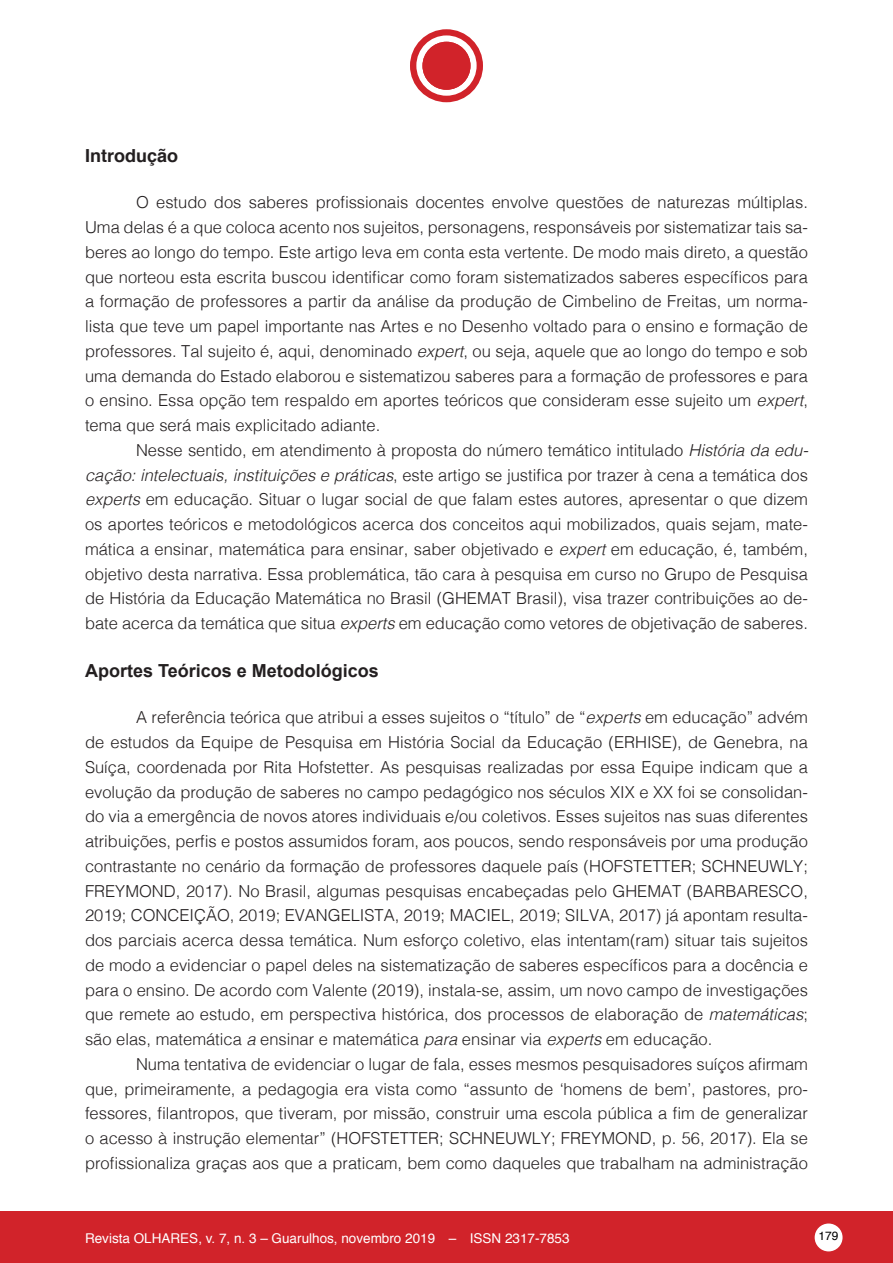
<style>
.page{position:relative;width:893px;height:1263px;background:#fff}
.page>*{position:absolute;margin:0;border:0;box-sizing:border-box;transform-origin:0 0}
._01_Texto_Titulo{font:700 18px "Arial";color:#231f20}
._01_Texto_Titulo-2{font:700 18px "Helvetica";color:#231f20}
._01_Texto_Geral{font:300 16.5px/24.8px "Helvetica";color:#231f20;text-align:justify}
.t1{font:13.5px "Helvetica";color:#fff}
.t2{font:12px "Helvetica";color:#000}
.s1{font-style:italic}
</style>
<div class="page">
<div style="left:0;top:1212px;width:893px;height:51px;background:#d1232a"></div>
<div style="left:817px;top:1225px;width:23px;height:24px;background:#fff;border-radius:50%"></div>
<div style="left:815px;top:1223px;width:27px;height:28px;border:4px solid #fff;border-radius:50%"></div>
<div style="left:410px;top:29px;width:73px;height:73px;background:#d1232a;border-radius:50%"></div>
<svg style="left:416px;top:35px;width:61px;height:61px"></svg>
<div style="left:422px;top:42px;width:48px;height:48px;background:#d1232a;border-radius:50%"></div>
<p class="_01_Texto_Titulo-2" style="left:85px;top:141px;width:95px">Introdução</p>
<p class="_01_Texto_Geral" style="left:85px;top:189px;width:724px;text-indent:51px">O estudo dos saberes profissionais docentes envolve questões de naturezas múltiplas.<br>Uma delas é a que coloca acento nos sujeitos, personagens, responsáveis por sistematizar tais sa&shy;beres ao longo do tempo. Este artigo leva em conta esta vertente. De modo mais direto, a questão que norteou esta escrita buscou identificar como foram sistematizados saberes específicos para a formação de professores a partir da análise da produção de Cimbelino de Freitas, um norma&shy;lista que teve um papel importante nas Artes e no Desenho voltado para o ensino e formação de professores. Tal sujeito é, aqui, denominado <span class="s1">expert</span>, ou seja, aquele que ao longo do tempo e sob uma demanda do Estado elaborou e sistematizou saberes para a formação de professores e para o ensino. Essa opção tem respaldo em aportes teóricos que consideram esse sujeito um <span class="s1">expert</span>, tema que será mais explicitado adiante.</p>
<p class="_01_Texto_Geral" style="left:85px;top:436px;width:725px;text-indent:51px">Nesse sentido, em atendimento à proposta do número temático intitulado <span class="s1">História da edu&shy;cação: intelectuais, instituições e práticas</span>, este artigo se justifica por trazer à cena a temática dos <span class="s1">experts</span> em educação. Situar o lugar social de que falam estes autores, apresentar o que dizem os aportes teóricos e metodológicos acerca dos conceitos aqui mobilizados, quais sejam, mate&shy;mática a ensinar, matemática para ensinar, saber objetivado e <span class="s1">expert</span> em educação, é, também, objetivo desta narrativa. Essa problemática, tão cara à pesquisa em curso no Grupo de Pesquisa de História da Educação Matemática no Brasil (GHEMAT Brasil), visa trazer contribuições ao de&shy;bate acerca da temática que situa <span class="s1">experts</span> em educação como vetores de objetivação de saberes.</p>
<p class="_01_Texto_Titulo" style="left:85px;top:659px;width:295px">Aportes Teóricos e Metodológicos</p>
<p class="_01_Texto_Geral" style="left:85px;top:704px;width:724px;text-indent:51px">A referência teórica que atribui a esses sujeitos o “título” de “<span class="s1">experts</span> em educação” advém de estudos da Equipe de Pesquisa em História Social da Educação (ERHISE), de Genebra, na Suíça, coordenada por Rita Hofstetter. As pesquisas realizadas por essa Equipe indicam que a evolução da produção de saberes no campo pedagógico nos séculos XIX e XX foi se consolidan&shy;do via a emergência de novos atores individuais e/ou coletivos. Esses sujeitos nas suas diferentes atribuições, perfis e postos assumidos foram, aos poucos, sendo responsáveis por uma produção contrastante no cenário da formação de professores daquele país (HOFSTETTER; SCHNEUWLY; FREYMOND, 2017). No Brasil, algumas pesquisas encabeçadas pelo GHEMAT (BARBARESCO, 2019; CONCEIÇÃO, 2019; EVANGELISTA, 2019; MACIEL, 2019; SILVA, 2017) já apontam resulta&shy;dos parciais acerca dessa temática. Num esforço coletivo, elas intentam(ram) situar tais sujeitos de modo a evidenciar o papel deles na sistematização de saberes específicos para a docência e para o ensino. De acordo com Valente (2019), instala-se, assim, um novo campo de investigações que remete ao estudo, em perspectiva histórica, dos processos de elaboração de <span class="s1">matemáticas</span>; são elas, matemática <span class="s1">a</span> ensinar e matemática <span class="s1">para</span> ensinar via <span class="s1">experts</span> em educação.</p>
<p class="_01_Texto_Geral" style="left:85px;top:1050px;width:724px;text-indent:51px">Numa tentativa de evidenciar o lugar de fala, esses mesmos pesquisadores suíços afirmam que, primeiramente, a pedagogia era vista como “assunto de ‘homens de bem’, pastores, pro&shy;fessores, filantropos, que tiveram, por missão, construir uma escola pública a fim de generalizar o acesso à instrução elementar” (HOFSTETTER; SCHNEUWLY; FREYMOND, p. 56, 2017). Ela se profissionaliza graças aos que a praticam, bem como daqueles que trabalham na administração</p>
<p class="t1" style="left:85px;top:1227px;width:486px">Revista OLHARES, v. 7, n. 3 – Guarulhos, novembro 2019 – ISSN 2317-7853</p>
<p class="t2" style="left:819px;top:1227px;width:22px">179</p>
</div>
